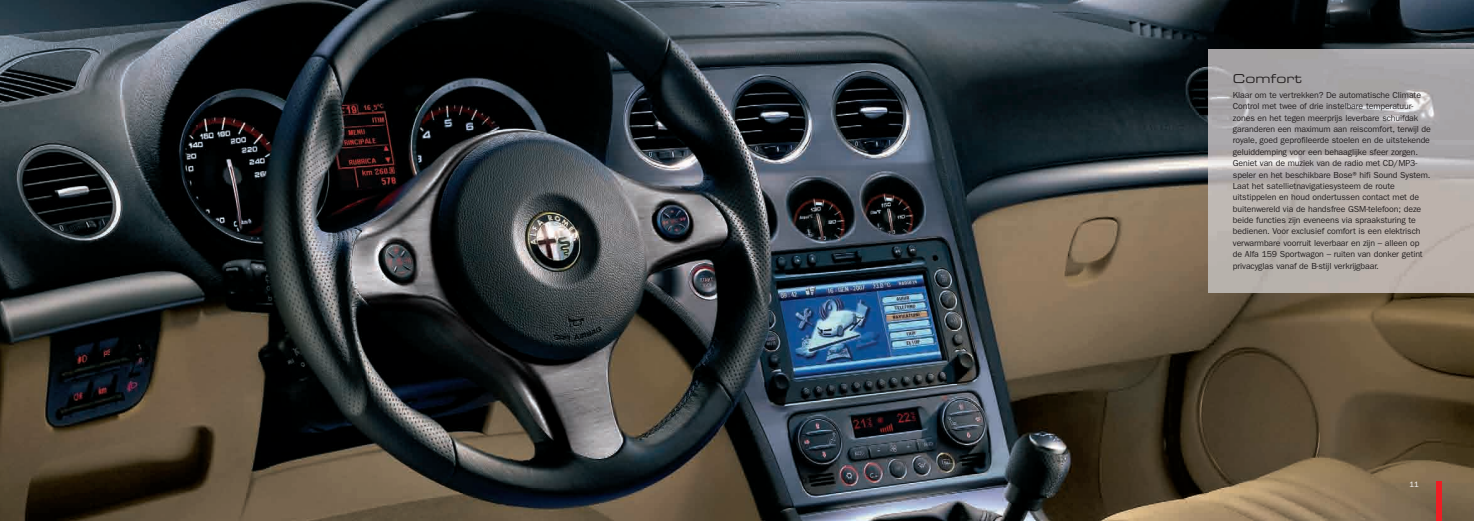
<style>
.page{position:relative;width:1474px;height:521px;background:#fff}
.page>*{position:absolute;margin:0;border:0;box-sizing:border-box;transform-origin:0 0}
.t1{font:12.25px "Eurostile Extended Two";color:#231f20}
.t2{font:8.75px/11.4px "Franklin Gothic";letter-spacing:-.01em;color:#231f20}
.t3{font:7.88px "Franklin Gothic";color:#fff}
</style>
<div class="page">
<img style="left:0;top:0;width:1473px;height:521px">
<img style="left:1208px;top:50px;width:265px;height:243px">
<div style="left:1436px;top:481px;width:5px;height:40px;background:#ee1d23"></div>
<h1 class="t1" style="left:1232px;top:75px;width:70px">Comfort</h1>
<p class="t2" style="left:1232px;top:90px;width:199px">Klaar om te vertrekken? De automatische Climate Control met twee of drie instelbare temperatuur&shy;zones en het tegen meerprijs leverbare schuifdak garanderen een maximum aan reiscomfort, terwijl de royale, goed geprofileerde stoelen en de uitstekende geluiddemping voor een behaaglijke sfeer zorgen.<br>Geniet van de muziek van de radio met CD/MP3- speler en het beschikbare Bose®hifi Sound System.<br>Laat het satellietnavigatiesysteem de route uitstippelen en houd ondertussen contact met de buitenwereld via de handsfree GSM-telefoon; deze beide functies zijn eveneens via spraaksturing te bedienen. Voor exclusief comfort is een elektrisch verwarmbare voorruit leverbaar en zijn – alleen op de Alfa 159 Sportwagon – ruiten van donker getint privacyglas vanaf de B-stijl verkrijgbaar.</p>
<p class="t3" style="left:1409px;top:481px;width:11px">11</p>
</div>
